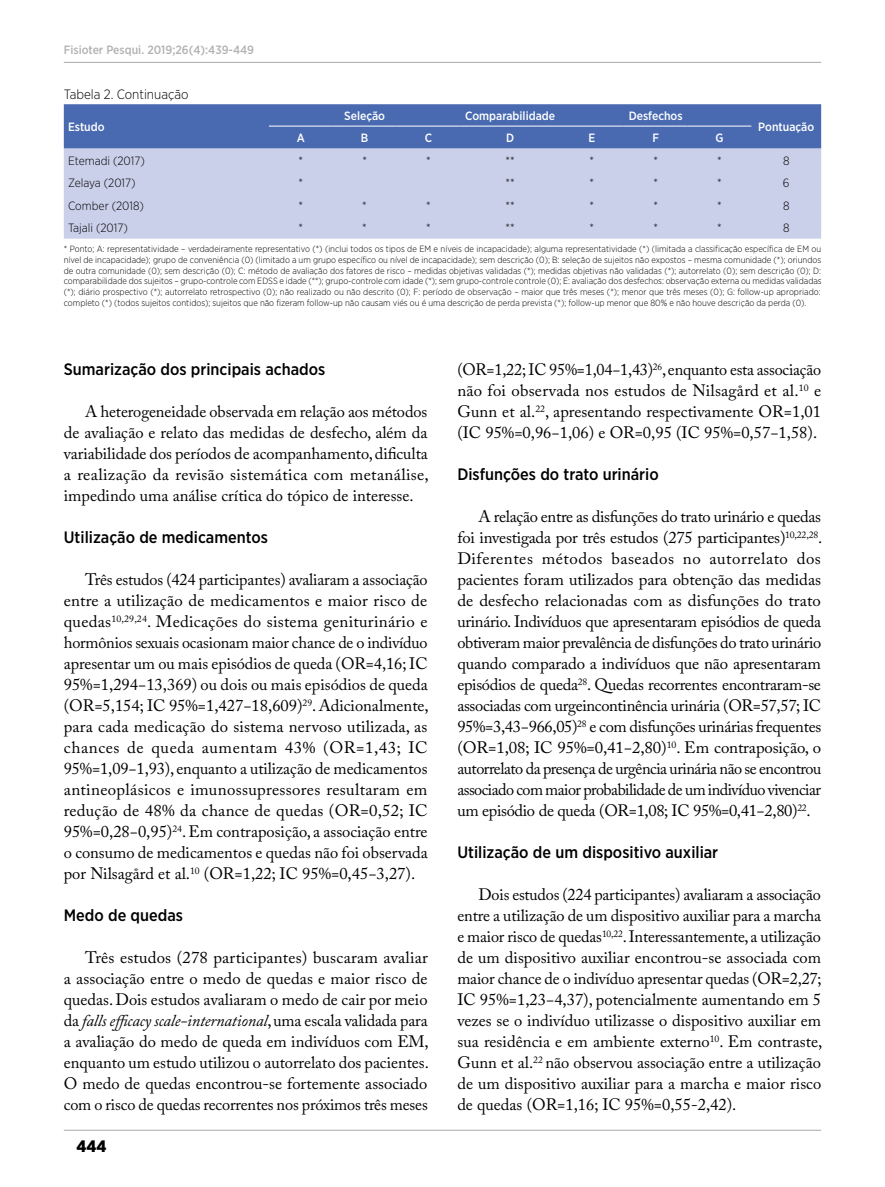
<style>
.page{position:relative;width:885px;height:1187px;background:#fff}
.page>*{position:absolute;margin:0;border:0;box-sizing:border-box;transform-origin:0 0}
.t1{font:16.5px/21px "Adobe Caslon Pro";color:#000;text-align:justify}
.t2{font:500 16.5px "Gotham Narrow";color:#000}
.t3{font:900 16.5px "Gotham Narrow";color:#000}
.t4{font:300 13.5px "Gotham Narrow";color:#000}
.t5{font:300 12px "Gotham Narrow";color:#000}
.t6{font:500 12px "Gotham Narrow";color:#fff}
.t7{font:500 12px "Gotham Narrow";color:#b3b2b2}
.t8{font:300 9px/10.8px "Gotham Narrow";color:#000;text-align:justify}
.s1{font-style:italic}
</style>
<div class="page">
<hr style="left:64px;top:62px;width:757px;height:1px;background:#b3b2b2">
<hr style="left:64px;top:1129px;width:757px;height:1px;background:#b3b2b2">
<div style="left:64px;top:104px;width:757px;height:45px;background:#496ab1"></div>
<div style="left:64px;top:149px;width:757px;height:90px;background:#cbd0ea"></div>
<hr style="left:269px;top:126px;width:64px;height:1px;background:#fff">
<hr style="left:333px;top:126px;width:63px;height:1px;background:#fff">
<hr style="left:396px;top:126px;width:64px;height:1px;background:#fff">
<hr style="left:460px;top:126px;width:100px;height:1px;background:#fff">
<hr style="left:560px;top:126px;width:63px;height:1px;background:#fff">
<hr style="left:623px;top:126px;width:64px;height:1px;background:#fff">
<hr style="left:687px;top:126px;width:64px;height:1px;background:#fff">
<p class="t7" style="left:64px;top:42px;width:192px">Fisioter Pesqui. 2019;26(4):439-449</p>
<p class="t4" style="left:64px;top:86px;width:126px">Tabela 2. Continuação</p>
<p class="t6" style="left:68px;top:119px;width:38px">Estudo</p>
<p class="t6" style="left:344px;top:108px;width:42px">Seleção</p>
<p class="t6" style="left:465px;top:108px;width:91px">Comparabilidade</p>
<p class="t6" style="left:628px;top:108px;width:55px">Desfechos</p>
<p class="t6" style="left:297px;top:130px;width:10px">A</p>
<p class="t6" style="left:361px;top:130px;width:9px">B</p>
<p class="t6" style="left:424px;top:130px;width:9px">C</p>
<p class="t6" style="left:506px;top:130px;width:10px">D</p>
<p class="t6" style="left:588px;top:130px;width:8px">E</p>
<p class="t6" style="left:652px;top:130px;width:8px">F</p>
<p class="t6" style="left:715px;top:130px;width:10px">G</p>
<p class="t6" style="left:758px;top:119px;width:57px">Pontuação</p>
<p class="t5" style="left:68px;top:153px;width:78px">Etemadi (2017)</p>
<p class="t5" style="left:298px;top:153px;width:6px">*</p>
<p class="t5" style="left:362px;top:153px;width:6px">*</p>
<p class="t5" style="left:426px;top:153px;width:6px">*</p>
<p class="t5" style="left:505px;top:153px;width:11px">**</p>
<p class="t5" style="left:589px;top:153px;width:6px">*</p>
<p class="t5" style="left:653px;top:153px;width:6px">*</p>
<p class="t5" style="left:717px;top:153px;width:6px">*</p>
<p class="t5" style="left:783px;top:153px;width:8px">8</p>
<p class="t5" style="left:68px;top:176px;width:69px">Zelaya (2017)</p>
<p class="t5" style="left:298px;top:176px;width:6px">*</p>
<p class="t5" style="left:505px;top:176px;width:11px">**</p>
<p class="t5" style="left:589px;top:176px;width:6px">*</p>
<p class="t5" style="left:653px;top:176px;width:6px">*</p>
<p class="t5" style="left:717px;top:176px;width:6px">*</p>
<p class="t5" style="left:782px;top:176px;width:8px">6</p>
<p class="t5" style="left:68px;top:198px;width:77px">Comber (2018)</p>
<p class="t5" style="left:298px;top:198px;width:6px">*</p>
<p class="t5" style="left:362px;top:198px;width:6px">*</p>
<p class="t5" style="left:426px;top:198px;width:6px">*</p>
<p class="t5" style="left:505px;top:198px;width:11px">**</p>
<p class="t5" style="left:589px;top:198px;width:6px">*</p>
<p class="t5" style="left:653px;top:198px;width:6px">*</p>
<p class="t5" style="left:717px;top:198px;width:6px">*</p>
<p class="t5" style="left:783px;top:198px;width:8px">8</p>
<p class="t5" style="left:68px;top:221px;width:61px">Tajali (2017)</p>
<p class="t5" style="left:298px;top:221px;width:6px">*</p>
<p class="t5" style="left:362px;top:221px;width:6px">*</p>
<p class="t5" style="left:426px;top:221px;width:6px">*</p>
<p class="t5" style="left:505px;top:221px;width:11px">**</p>
<p class="t5" style="left:589px;top:221px;width:6px">*</p>
<p class="t5" style="left:653px;top:221px;width:6px">*</p>
<p class="t5" style="left:717px;top:221px;width:6px">*</p>
<p class="t5" style="left:782px;top:221px;width:8px">8</p>
<p class="t8" style="left:64px;top:243px;width:759px">* Ponto; A: representatividade – verdadeiramente representativo (*) (inclui todos os tipos de EM e níveis de incapacidade); alguma representatividade (*) (limitada a classificação específica de EM ou nível de incapacidade); grupo de conveniência (0) (limitado a um grupo específico ou nível de incapacidade); sem descrição (0); B: seleção de sujeitos não expostos – mesma comunidade (*); oriundos de outra comunidade (0); sem descrição (0); C: método de avaliação dos fatores de risco – medidas objetivas validadas (*); medidas objetivas não validadas (*); autorrelato (0); sem descrição (0); D: comparabilidade dos sujeitos – grupo-controle com EDSS e idade (**); grupo-controle com idade (*); sem grupo-controle controle (0); E: avaliação dos desfechos: observação externa ou medidas validadas (*); diário prospectivo (*); autorrelato retrospectivo (0); não realizado ou não descrito (0); F: período de observação – maior que três meses (*); menor que três meses (0); G: follow-up apropriado: completo (*) (todos sujeitos contidos); sujeitos que não fizeram follow-up não causam viés ou é uma descrição de perda prevista (*); follow-up menor que 80% e não houve descrição da perda (0).</p>
<p class="t2" style="left:64px;top:359px;width:263px">Sumarização dos principais achados</p>
<p class="t1" style="left:64px;top:401px;width:366px;text-indent:21px">A heterogeneidade observada em relação aos métodos de avaliação e relato das medidas de desfecho, além da variabilidade dos períodos de acompanhamento, dificulta a realização da revisão sistemática com metanálise, impedindo uma análise crítica do tópico de interesse.</p>
<p class="t2" style="left:64px;top:527px;width:206px">Utilização de medicamentos</p>
<p class="t1" style="left:64px;top:569px;width:366px;text-indent:21px">Três estudos (424 participantes) avaliaram a associação entre a utilização de medicamentos e maior risco de quedas<sup>10,29,24</sup>. Medicações do sistema geniturinário e hormônios sexuais ocasionam maior chance de o indivíduo apresentar um ou mais episódios de queda (OR=4,16; IC 95%=1,294−13,369) ou dois ou mais episódios de queda (OR=5,154; IC 95%=1,427−18,609)<sup>29</sup>. Adicionalmente, para cada medicação do sistema nervoso utilizada, as chances de queda aumentam 43% (OR=1,43; IC 95%=1,09−1,93), enquanto a utilização de medicamentos antineoplásicos e imunossupressores resultaram em redução de 48% da chance de quedas (OR=0,52; IC 95%=0,28−0,95)<sup>24</sup>. Em contraposição, a associação entre o consumo de medicamentos e quedas não foi observada por Nilsagård et al.<sup>10</sup> (OR=1,22; IC 95%=0,45−3,27).</p>
<p class="t2" style="left:64px;top:905px;width:121px">Medo de quedas</p>
<p class="t1" style="left:64px;top:947px;width:366px;text-indent:21px">Três estudos (278 participantes) buscaram avaliar a associação entre o medo de quedas e maior risco de quedas. Dois estudos avaliaram o medo de cair por meio da <span class="s1">falls efficacy scale-international</span>, uma escala validada para a avaliação do medo de queda em indivíduos com EM, enquanto um estudo utilizou o autorrelato dos pacientes.<br>O medo de quedas encontrou-se fortemente associado com o risco de quedas recorrentes nos próximos três meses</p>
<p class="t3" style="left:77px;top:1135px;width:32px">444</p>
<p class="t1" style="left:457px;top:359px;width:365px">(OR=1,22; IC 95%=1,04−1,43)<sup>26</sup>, enquanto esta associação não foi observada nos estudos de Nilsagård et al.<sup>10</sup> e Gunn et al.<sup>22</sup>, apresentando respectivamente OR=1,01 (IC 95%=0,96−1,06) e OR=0,95 (IC 95%=0,57−1,58).</p>
<p class="t2" style="left:457px;top:464px;width:203px">Disfunções do trato urinário</p>
<p class="t1" style="left:457px;top:506px;width:366px;text-indent:21px">A relação entre as disfunções do trato urinário e quedas foi investigada por três estudos (275 participantes)<sup>10,22,28</sup>.<br>Diferentes métodos baseados no autorrelato dos pacientes foram utilizados para obtenção das medidas de desfecho relacionadas com as disfunções do trato urinário. Indivíduos que apresentaram episódios de queda obtiveram maior prevalência de disfunções do trato urinário quando comparado a indivíduos que não apresentaram episódios de queda<sup>28</sup>. Quedas recorrentes encontraram-se associadas com urgeincontinência urinária (OR=57,57; IC 95%=3,43−966,05)<sup>28</sup> e com disfunções urinárias frequentes (OR=1,08; IC 95%=0,41−2,80)<sup>10</sup>. Em contraposição, o autorrelato da presença de urgência urinária não se encontrou associado com maior probabilidade de um indivíduo vivenciar um episódio de queda (OR=1,08; IC 95%=0,41−2,80)<sup>22</sup>.</p>
<p class="t2" style="left:457px;top:842px;width:262px">Utilização de um dispositivo auxiliar</p>
<p class="t1" style="left:457px;top:884px;width:366px;text-indent:21px">Dois estudos (224 participantes) avaliaram a associação entre a utilização de um dispositivo auxiliar para a marcha e maior risco de quedas<sup>10,22</sup>. Interessantemente, a utilização de um dispositivo auxiliar encontrou-se associada com maior chance de o indivíduo apresentar quedas (OR=2,27; IC 95%=1,23−4,37), potencialmente aumentando em 5 vezes se o indivíduo utilizasse o dispositivo auxiliar em sua residência e em ambiente externo<sup>10</sup>. Em contraste, Gunn et al.<sup>22</sup> não observou associação entre a utilização de um dispositivo auxiliar para a marcha e maior risco de quedas (OR=1,16; IC 95%=0,55-2,42).</p>
</div>
